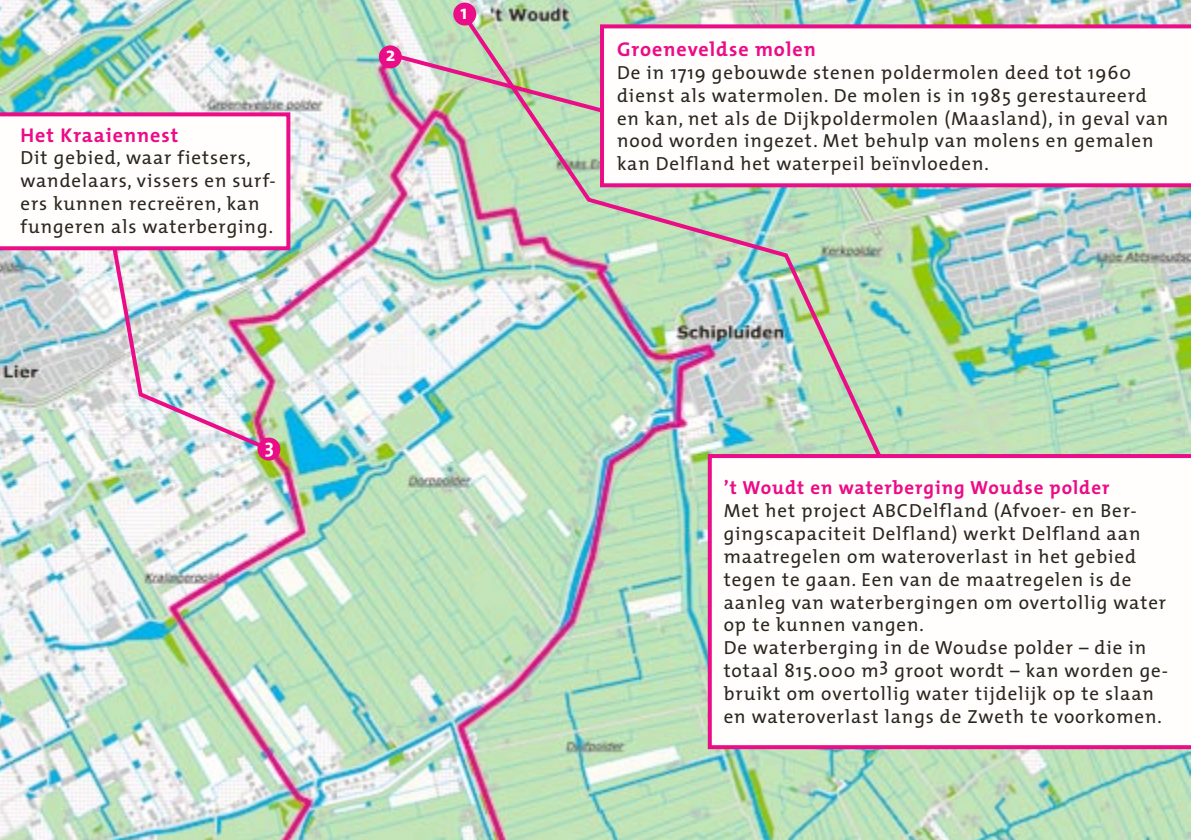
<style>
.page{position:relative;width:1191px;height:840px;background:#fff}
.page>*{position:absolute;margin:0;border:0;box-sizing:border-box;transform-origin:0 0}
.t1{font:700 20px "The Mix";letter-spacing:.05em;color:#eb0c87}
.t2{font:700 20px "The Mix";color:#fffefd}
.t3{font:19px/22.8px "The Mix";letter-spacing:.05em;color:#29261d}
.t4{font:700 19px "The Mix";letter-spacing:.05em;color:#eb0c87}
</style>
<div class="page">
<img style="left:0;top:0;width:1191px;height:839px">
<img style="left:102px;top:250px;width:178px;height:207px">
<img style="left:385px;top:50px;width:76px;height:71px">
<img style="left:461px;top:13px;width:429px;height:459px">
<div style="left:379px;top:45px;width:23px;height:23px;background:#eb0c87;border-radius:50%"></div>
<div style="left:257px;top:437px;width:23px;height:23px;background:#eb0c87;border-radius:50%"></div>
<div style="left:453px;top:3px;width:23px;height:23px;background:#eb0c87;border-radius:50%"></div>
<svg style="left:0;top:112px;width:290px;height:138px"></svg>
<svg style="left:600px;top:24px;width:591px;height:163px"></svg>
<svg style="left:708px;top:454px;width:483px;height:294px"></svg>
<p class="t1" style="left:20px;top:118px;width:159px">Het Kraaiennest</p>
<p class="t3" style="left:20px;top:146px;width:257px">Dit gebied, waar fietsers, wandelaars, vissers en surf&shy;ers kunnen recreëren, kan fungeren als waterberging.</p>
<p class="t2" style="left:265px;top:429px;width:11px">3</p>
<p class="t2" style="left:386px;top:38px;width:11px">2</p>
<p class="t2" style="left:460px;top:-4px;width:8px">1</p>
<p class="t1" style="left:617px;top:32px;width:200px">Groeneveldse molen</p>
<p class="t3" style="left:617px;top:60px;width:553px">De in 1719 gebouwde stenen poldermolen deed tot 1960 dienst als watermolen. De molen is in 1985 gerestaureerd en kan, net als de Dijkpoldermolen (Maasland), in geval van nood worden ingezet. Met behulp van molens en gemalen kan Delfland het waterpeil beïnvloeden.</p>
<p class="t4" style="left:723px;top:472px;width:387px">’t Woudt en waterberging Woudse polder</p>
<p class="t3" style="left:723px;top:498px;width:446px">Met het project ABCDelfland (Afvoer- en Ber&shy;gingscapaciteit Delfland) werkt Delfland aan maatregelen om wateroverlast in het gebied tegen te gaan. Een van de maatregelen is de aanleg van waterbergingen om overtollig water op te kunnen vangen.<br>De waterberging in de Woudse polder – die in totaal 815.000 m3 groot wordt – kan worden ge&shy;bruikt om overtollig water tijdelijk op te slaan en wateroverlast langs de Zweth te voorkomen.</p>
</div>
